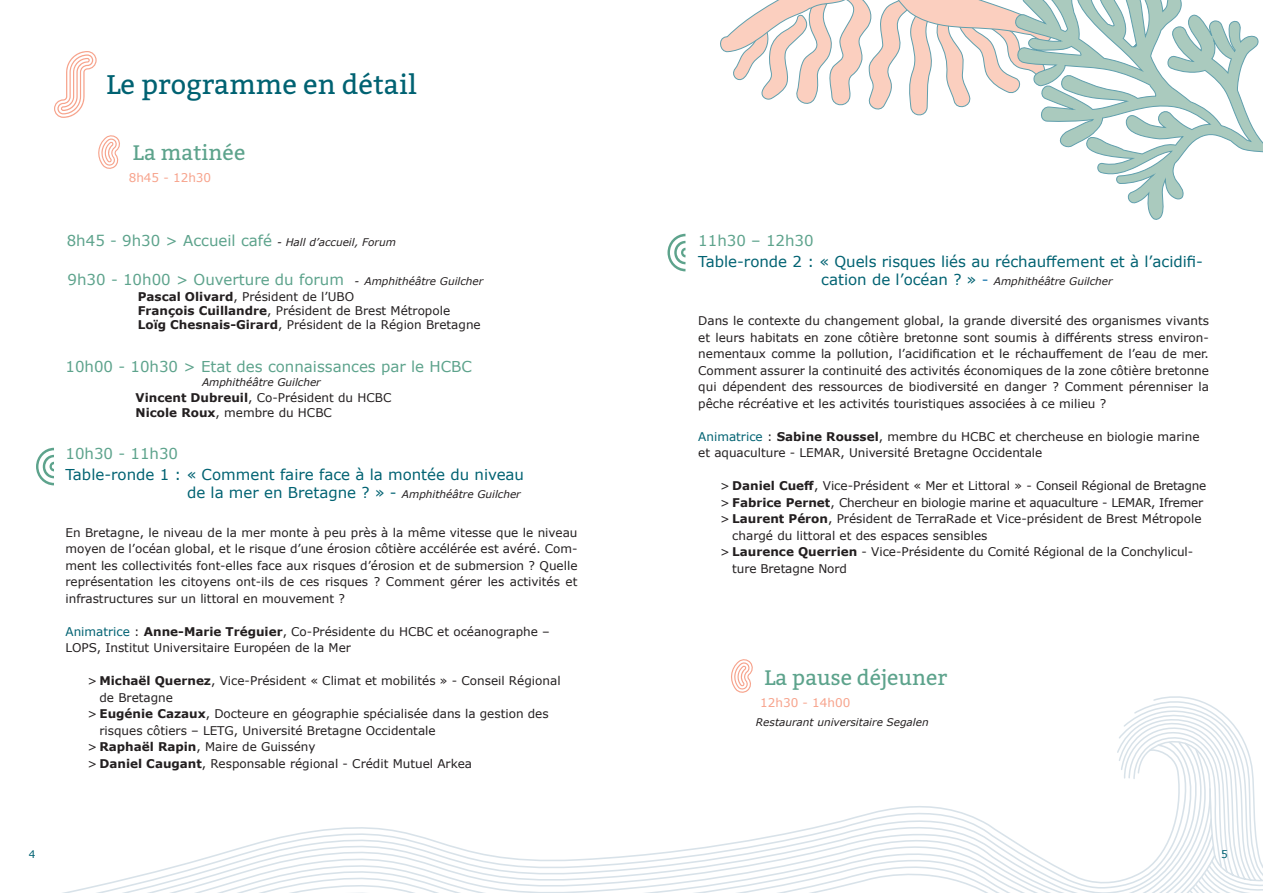
<style>
.page{position:relative;width:1263px;height:893px;background:#fff}
.page>*{position:absolute;margin:0;border:0;box-sizing:border-box;transform-origin:0 0}
.t1{font:27px "Bitter";color:#006272}
.t2{font:21px "Bitter";color:#5da38c}
.t3{font:15px "Verdana";color:#5da38c}
.t4{font:15px/18px "Verdana";color:#006272;text-align:right}
.t5{font:12px/16.5px "Verdana";color:#231f20}
.t6{font:12px "Verdana";letter-spacing:-.02em;color:#231f20}
.t7{font:12px "Verdana";color:#f7a38c}
.t8{font:italic 10.5px "Verdana";color:#231f20}
.t9{font:10.5px "Verdana";color:#006272}
.s1{font-style:italic;font-size:10.5px;color:#231f20}
.s2{font-weight:700}
.s3{color:#006272}
.s4{font-style:normal;font-size:15px;color:#006272}
.s5{font-style:normal;font-size:15px;color:#1071a9}
</style>
<div class="page">
<svg style="left:1119px;top:696px;width:144px;height:197px"></svg>
<svg style="left:62px;top:740px;width:1154px;height:153px"></svg>
<svg style="left:54px;top:51px;width:43px;height:67px"></svg>
<svg style="left:98px;top:135px;width:22px;height:34px"></svg>
<svg style="left:731px;top:659px;width:22px;height:34px"></svg>
<svg style="left:36px;top:448px;width:18px;height:37px"></svg>
<svg style="left:667px;top:234px;width:18px;height:37px"></svg>
<svg style="left:720px;top:0;width:291px;height:116px"></svg>
<svg style="left:1011px;top:0;width:252px;height:220px"></svg>
<h1 class="t1" style="left:106px;top:67px;width:312px">Le programme en détail</h1>
<h2 class="t2" style="left:133px;top:139px;width:114px">La matinée</h2>
<p class="t7" style="left:129px;top:169px;width:84px">8h45 - 12h30</p>
<p class="t3" style="left:67px;top:230px;width:331px">8h45 - 9h30 &gt; Accueil café <span class="s1">- Hall d’accueil, Forum</span></p>
<p class="t3" style="left:68px;top:269px;width:417px">9h30 - 10h00 &gt; Ouverture du forum <span class="s1">- Amphithéâtre Guilcher</span></p>
<p class="t5" style="left:138px;top:289px;width:344px;line-height:14.4px"><span class="s2">Pascal Olivard</span>, Président de l’UBO<br><span class="s2">François Cuillandre</span>, Président de Brest Métropole<br><span class="s2">Loïg Chesnais-Girard</span>, Président de la Région Bretagne</p>
<p class="t3" style="left:65px;top:356px;width:408px">10h00 - 10h30 &gt; Etat des connaissances par le HCBC</p>
<p class="t8" style="left:202px;top:375px;width:120px">Amphithéâtre Guilcher</p>
<p class="t5" style="left:136px;top:391px;width:257px;line-height:14.4px"><span class="s2">Vincent Dubreuil</span>, Co-Président du HCBC<br><span class="s2">Nicole Roux</span>, membre du HCBC</p>
<p class="t3" style="left:65px;top:443px;width:114px">10h30 - 11h30</p>
<p class="t4" style="left:65px;top:466px;width:460px">Table-ronde 1 : « Comment faire face à la montée du niveau de la mer en Bretagne ? » - <span class="s1">Amphithéâtre Guilcher</span></p>
<p class="t5" style="left:65px;top:524px;width:513px;text-align:justify">En Bretagne, le niveau de la mer monte à peu près à la même vitesse que le niveau moyen de l’océan global, et le risque d’une érosion côtière accélérée est avéré. Com&shy;ment les collectivités font-elles face aux risques d’érosion et de submersion ? Quelle représentation les citoyens ont-ils de ces risques ? Comment gérer les activités et infrastructures sur un littoral en mouvement ?</p>
<p class="t5" style="left:65px;top:623px;width:486px"><span class="s3">Animatrice</span> : <span class="s2">Anne-Marie Tréguier</span>, Co-Présidente du HCBC et océanographe –<br>LOPS, Institut Universitaire Européen de la Mer</p>
<p class="t5" style="left:88px;top:673px;width:475px">&gt; <span class="s2">Michaël Quernez</span>, Vice-Président « Climat et mobilités » - Conseil Régional</p>
<p class="t5" style="left:100px;top:689px;width:75px">de Bretagne</p>
<p class="t5" style="left:88px;top:706px;width:463px">&gt; <span class="s2">Eugénie Cazaux</span>, Docteure en géographie spécialisée dans la gestion des</p>
<p class="t5" style="left:100px;top:722px;width:338px">risques côtiers – LETG, Université Bretagne Occidentale</p>
<p class="t5" style="left:88px;top:739px;width:229px">&gt; <span class="s2">Raphaël Rapin</span>, Maire de Guissény</p>
<p class="t5" style="left:88px;top:755px;width:386px">&gt; <span class="s2">Daniel Caugant</span>, Responsable régional - Crédit Mutuel Arkea</p>
<p class="t3" style="left:698px;top:230px;width:117px">11h30 – 12h30</p>
<p class="t4" style="left:698px;top:253px;width:506px">Table-ronde 2 : « Quels risques liés au réchauffement et à l’acidifi-</p>
<p class="t8" style="left:821px;top:274px;width:293px"><span class="s4">cation de l’océan ? »</span> <span class="s5">-</span> Amphithéâtre Guilcher</p>
<p class="t5" style="left:698px;top:312px;width:512px;text-align:justify">Dans le contexte du changement global, la grande diversité des organismes vivants et leurs habitats en zone côtière bretonne sont soumis à différents stress environ&shy;nementaux comme la pollution, l’acidification et le réchauffement de l’eau de mer.<br>Comment assurer la continuité des activités économiques de la zone côtière bretonne qui dépendent des ressources de biodiversité en danger ? Comment pérenniser la pêche récréative et les activités touristiques associées à ce milieu ?</p>
<p class="t5" style="left:698px;top:428px;width:503px"><span class="s3">Animatrice</span> : <span class="s2">Sabine Roussel</span>, membre du HCBC et chercheuse en biologie marine et aquaculture - LEMAR, Université Bretagne Occidentale</p>
<p class="t6" style="left:720px;top:478px;width:487px">&gt; <span class="s2">Daniel Cueff</span>, Vice-Président « Mer et Littoral » - Conseil Régional de Bretagne</p>
<p class="t6" style="left:720px;top:494px;width:484px">&gt; <span class="s2">Fabrice Pernet</span>, Chercheur en biologie marine et aquaculture - LEMAR, Ifremer</p>
<p class="t5" style="left:720px;top:510px;width:483px">&gt; <span class="s2">Laurent Péron</span>, Président de TerraRade et Vice-président de Brest Métropole</p>
<p class="t5" style="left:732px;top:527px;width:257px">chargé du littoral et des espaces sensibles</p>
<p class="t5" style="left:720px;top:543px;width:474px">&gt; <span class="s2">Laurence Querrien</span> - Vice-Présidente du Comité Régional de la Conchylicul-</p>
<p class="t5" style="left:732px;top:560px;width:116px">ture Bretagne Nord</p>
<h2 class="t2" style="left:764px;top:664px;width:184px">La pause déjeuner</h2>
<p class="t8" style="left:756px;top:714px;width:174px">Restaurant universitaire Segalen</p>
<p class="t7" style="left:760px;top:694px;width:92px">12h30 - 14h00</p>
<p class="t9" style="left:29px;top:847px;width:8px">4</p>
<p class="t9" style="left:1221px;top:847px;width:8px">5</p>
</div>
